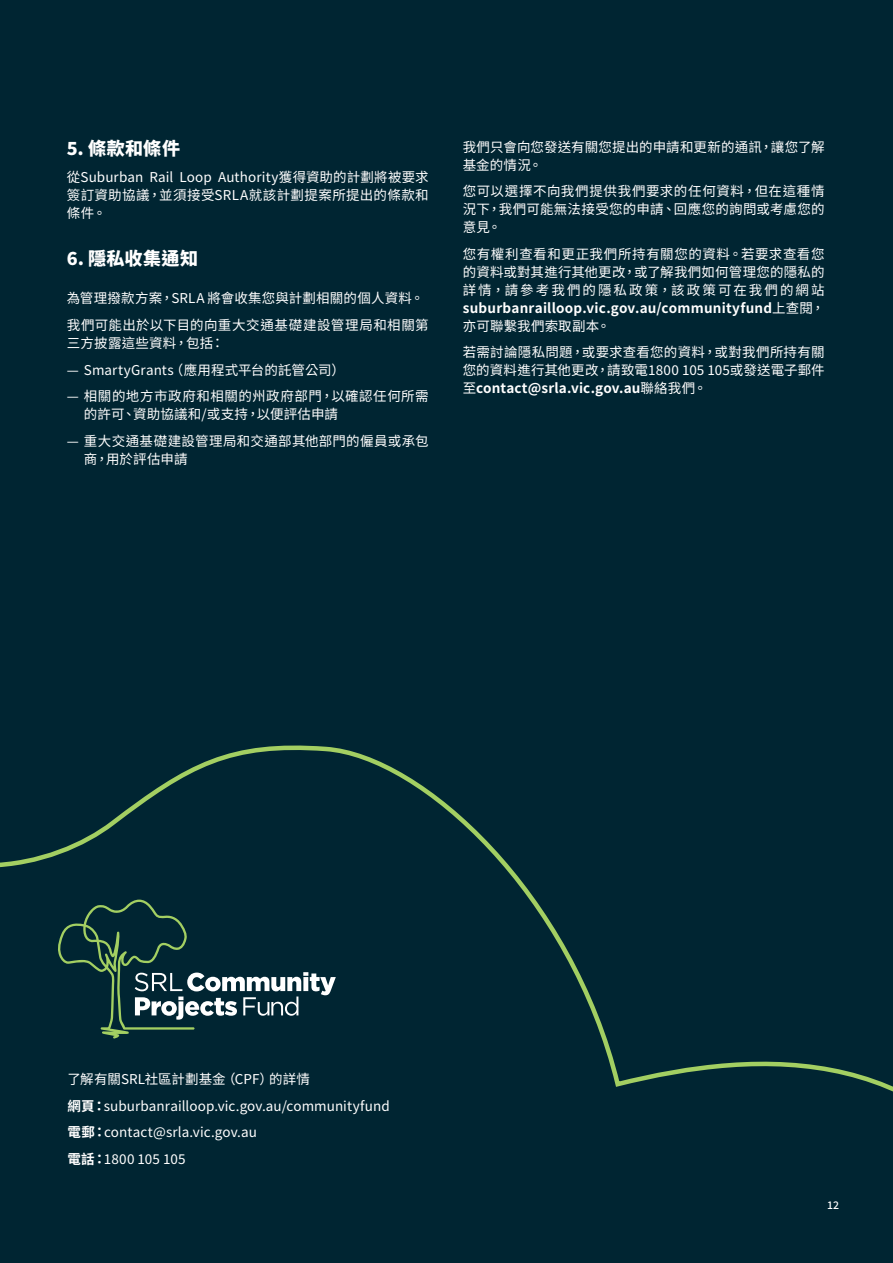
<style>
.page{position:relative;width:893px;height:1263px;background:#002532}
.page>*{position:absolute;margin:0;border:0;box-sizing:border-box;transform-origin:0 0}
.t1{font:900 18px "Noto Sans TC";letter-spacing:.03em;color:#fff}
.t2{font:13.5px/18px "Noto Sans TC";letter-spacing:.015em;color:#fff}
.t3{font:500 10.5px "Noto Sans TC";color:#fff}
.s1{font-weight:700}
</style>
<div class="page">
<svg style="left:0;top:745px;width:893px;height:347px"></svg>
<svg style="left:57px;top:899px;width:279px;height:139px"></svg>
<h1 class="t1" style="left:67px;top:139px;width:115px">5. 條款和條件</h1>
<p class="t2" style="left:67px;top:168px;width:363px;text-align:justify">從Suburban Rail Loop Authority獲得資助的計劃將被要求簽訂資助協議，並須接受SRLA就該計劃提案所提出的條款和條件。</p>
<h1 class="t1" style="left:67px;top:248px;width:133px">6. 隱私收集通知</h1>
<p class="t2" style="left:67px;top:286px;width:363px;line-height:26.5px">為管理撥款方案，SRLA 將會收集您與計劃相關的個人資料。我們可能出於以下目的向重大交通基礎建設管理局和相關第</p>
<p class="t2" style="left:67px;top:334px;width:159px">三方披露這些資料，包括：</p>
<p class="t2" style="left:67px;top:361px;width:280px">— SmartyGrants（應用程式平台的託管公司）</p>
<p class="t2" style="left:84px;top:387px;width:346px;text-indent:-17px">— 相關的地方市政府和相關的州政府部門，以確認任何所需的許可、資助協議和/或支持，以便評估申請</p>
<p class="t2" style="left:84px;top:432px;width:346px;text-indent:-17px">— 重大交通基礎建設管理局和交通部其他部門的僱員或承包商，用於評估申請</p>
<p class="t2" style="left:463px;top:138px;width:363px">我們只會向您發送有關您提出的申請和更新的通訊，讓您了解基金的情況。</p>
<p class="t2" style="left:463px;top:183px;width:363px;text-align:justify">您可以選擇不向我們提供我們要求的任何資料，但在這種情況下，我們可能無法接受您的申請、回應您的詢問或考慮您的意見。</p>
<p class="t2" style="left:463px;top:245px;width:363px;text-align:justify">您有權利查看和更正我們所持有關您的資料。若要求查看您的資料或對其進行其他更改，或了解我們如何管理您的隱私的詳情，請參考我們的隱私政策，該政策可在我們的網站<span class="s1">suburbanrailloop.vic.gov.au/communityfund</span>上查閱，亦可聯繫我們索取副本。</p>
<p class="t2" style="left:463px;top:344px;width:363px;text-align:justify">若需討論隱私問題，或要求查看您的資料，或對我們所持有關您的資料進行其他更改，請致電1800 105 105或發送電子郵件至<span class="s1">contact@srla.vic.gov.au</span>聯絡我們。</p>
<p class="t2" style="left:68px;top:1066px;width:324px;line-height:26.5px">了解有關SRL社區計劃基金（CPF）的詳情<br><span class="s1">網頁：</span>suburbanrailloop.vic.gov.au/communityfund<span class="s1">電郵：</span>contact@srla.vic.gov.au<br><span class="s1">電話：</span>1800 105 105</p>
<p class="t3" style="left:827px;top:1199px;width:13px">12</p>
</div>
